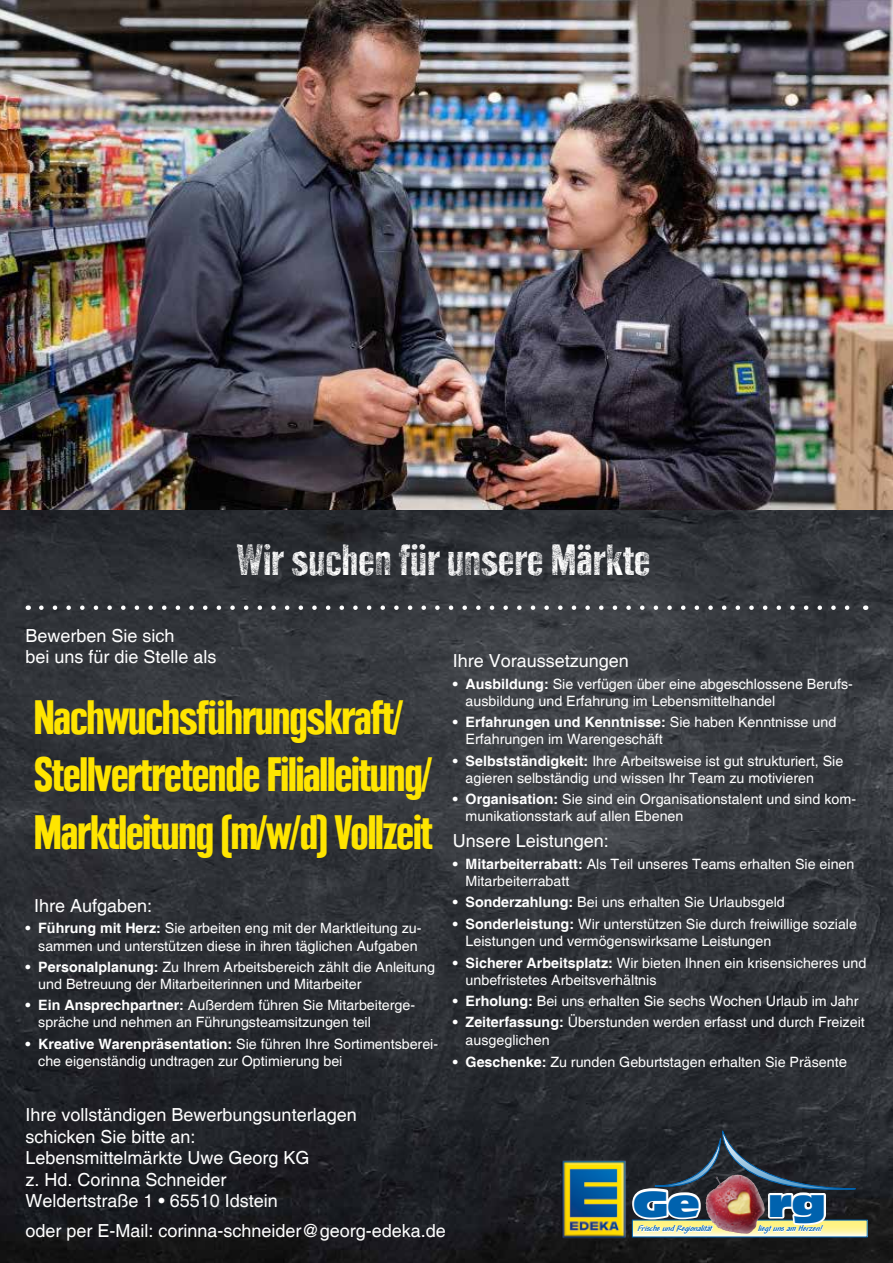
<style>
.page{position:relative;width:893px;height:1263px;background:#fff}
.page>*{position:absolute;margin:0;border:0;box-sizing:border-box;transform-origin:0 0}
.t1{font:900 condensed 48px/57.6px "Plak Com";letter-spacing:-.01em;color:#ffe500}
.t2{font:43.5px "Edeka Chalk";color:#fff}
.t3{font:36.75px "Anton Bold DB";color:#0062ae}
.t4{font:18px/21.6px "Helvetica";color:#fff}
.t5{font:14.25px/17.1px "Helvetica";color:#fff}
.t6{font:italic 700 8.55px "Andy";color:#0062ae}
.s1{font-weight:700}
.s2{font-size:15px}
</style>
<div class="page">
<img style="left:0;top:509px;width:893px;height:754px">
<img style="left:0;top:0;width:893px;height:509px">
<svg style="left:41px;top:605px;width:817px;height:5px;background:#636569"></svg>
<svg style="left:856px;top:1222px;width:9px;height:13px"></svg>
<img style="left:560px;top:1158px;width:69px;height:82px">
<svg style="left:630px;top:1130px;width:226px;height:133px;background:#52504f"></svg>
<h2 class="t2" style="left:236px;top:535px;width:415px">Wir suchen für unsere Märkte</h2>
<p class="t4" style="left:26px;top:625px;width:193px">Bewerben Sie sich<br>bei uns für die Stelle als</p>
<h1 class="t1" style="left:34px;top:688px;width:400px">Nachwuchsführungskraft/<br>Stellvertretende Filialleitung/<br>Marktleitung (m/w/d) Vollzeit</h1>
<p class="t4" style="left:34px;top:896px;width:120px">Ihre Aufgaben:</p>
<p class="t5" style="left:26px;top:920px;width:398px;text-align:right"><span class="s1">• Führung mit Herz:</span> Sie arbeiten eng mit der Marktleitung zu&shy;sammen und unterstützen diese in ihren täglichen Aufgaben</p>
<p class="t5" style="left:38px;top:959px;width:398px;text-indent:-13px"><span class="s1">• Personalplanung:</span> Zu Ihrem Arbeitsbereich zählt die Anleitung und Betreuung der Mitarbeiterinnen und Mitarbeiter</p>
<p class="t5" style="left:38px;top:997px;width:378px;text-indent:-13px"><span class="s1">• Ein Ansprechpartner:</span> Außerdem führen Sie Mitarbeiterge&shy;spräche und nehmen an Führungsteamsitzungen teil</p>
<p class="t5" style="left:38px;top:1036px;width:401px;text-indent:-13px"><span class="s1">• Kreative Warenpräsentation:</span> Sie führen Ihre Sortimentsberei&shy;che eigenständig undtragen zur Optimierung bei</p>
<p class="t4" style="left:453px;top:651px;width:178px">Ihre Voraussetzungen</p>
<p class="t5" style="left:466px;top:676px;width:389px;text-indent:-13px"><span class="s1">• Ausbildung:</span> Sie verfügen über eine abgeschlossene Berufs&shy;ausbildung und Erfahrung im Lebensmittelhandel</p>
<p class="t5" style="left:466px;top:714px;width:372px;text-indent:-13px"><span class="s1">• Erfahrungen und Kenntnisse:</span> Sie haben Kenntnisse und<br>Erfahrungen im Warengeschäft</p>
<p class="t5" style="left:466px;top:753px;width:379px;text-indent:-13px"><span class="s1">• Selbstständigkeit:</span> Ihre Arbeitsweise ist gut strukturiert, Sie agieren selbständig und wissen Ihr Team zu motivieren</p>
<p class="t5" style="left:466px;top:791px;width:392px;text-indent:-13px"><span class="s1">• Organisation:</span> Sie sind ein Organisationstalent und sind kom&shy;munikationsstark auf allen Ebenen</p>
<p class="t4" style="left:453px;top:831px;width:158px">Unsere Leistungen:</p>
<p class="t5" style="left:466px;top:855px;width:390px;text-indent:-13px"><span class="s1">• Mitarbeiterrabatt:</span> Als Teil unseres Teams erhalten Sie einen<br>Mitarbeiterrabatt</p>
<p class="t5" style="left:453px;top:894px;width:333px"><span class="s1">• Sonderzahlung:</span> Bei uns erhalten Sie Urlaubsgeld</p>
<p class="t5" style="left:466px;top:916px;width:393px;text-indent:-13px"><span class="s1">• Sonderleistung:</span> Wir unterstützen Sie durch freiwillige soziale<br>Leistungen und vermögenswirksame Leistungen</p>
<p class="t5" style="left:466px;top:955px;width:402px;text-indent:-13px"><span class="s1">• Sicherer Arbeitsplatz:</span> Wir bieten Ihnen ein krisensicheres und unbefristetes Arbeitsverhältnis</p>
<p class="t5" style="left:453px;top:993px;width:407px"><span class="s1">• Erholung:</span> Bei uns erhalten Sie sechs Wochen Urlaub im Jahr</p>
<p class="t5" style="left:466px;top:1014px;width:401px;text-indent:-13px"><span class="s1">• Zeiterfassung:</span> Überstunden werden erfasst und durch Freizeit ausgeglichen</p>
<p class="t5" style="left:453px;top:1054px;width:396px"><span class="s1">• Geschenke:</span> Zu runden Geburtstagen erhalten Sie Präsent<span class="s2">e</span></p>
<p class="t4" style="left:26px;top:1104px;width:333px">Ihre vollständigen Bewerbungsunterlagen schicken Sie bitte an:<br>Lebensmittelmärkte Uwe Georg KG<br>z. Hd. Corinna Schneider<br>Weldertstraße 1 • 65510 Idstein</p>
<p class="t4" style="left:26px;top:1221px;width:422px">oder per E-Mail: corinna-schneider@georg-edeka.de</p>
<h3 class="t3" style="left:632px;top:1184px;width:193px">Ge o rg</h3>
<p class="t6" style="left:637px;top:1224px;width:80px">FrischeundRegionalität</p>
<p class="t6" style="left:757px;top:1224px;width:70px">liegtunsamHerzen!</p>
</div>
